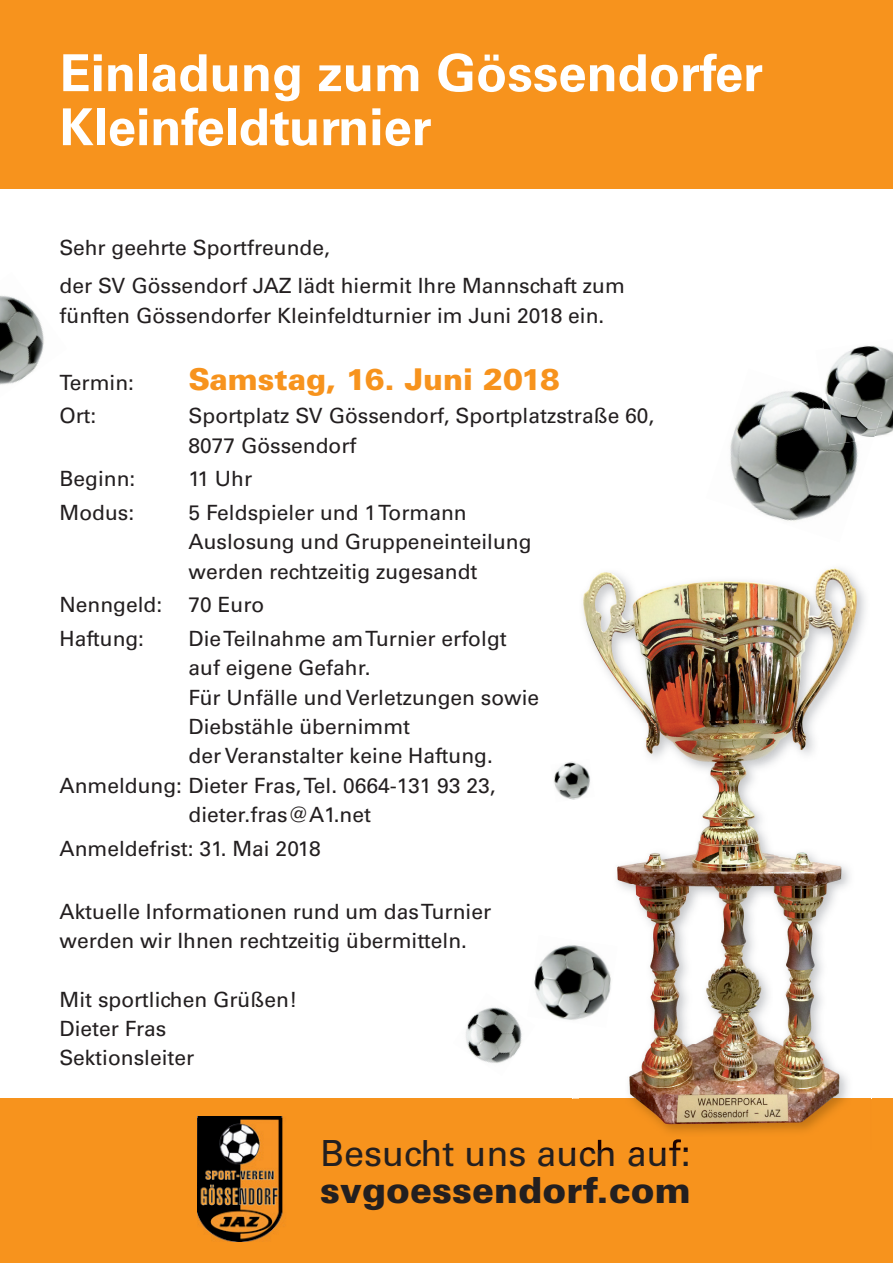
<style>
.page{position:relative;width:893px;height:1263px;background:#fff}
.page>*{position:absolute;margin:0;border:0;box-sizing:border-box;transform-origin:0 0}
.t1{font:700 51px/54px "Univers LT Std";color:#fff}
.t2{font:36px "Univers LT Std";color:#231f20}
.t3{font:900 36px "Univers LT Std";color:#231f20}
.t4{font:900 30px "Univers LT Std";color:#f7931d}
.t5{font:21px/29.4px "Univers LT Std";color:#231f20}
</style>
<div class="page">
<div style="left:0;top:1098px;width:893px;height:165px;background:#f7931d"></div>
<div style="left:0;top:0;width:893px;height:189px;background:#f7931d"></div>
<img style="left:0;top:295px;width:44px;height:90px">
<img style="left:831px;top:345px;width:62px;height:90px">
<img style="left:730px;top:369px;width:144px;height:152px">
<img style="left:822px;top:393px;width:60px;height:52px">
<img style="left:198px;top:1117px;width:85px;height:125px">
<img style="left:573px;top:1139px;width:115px;height:10px">
<img style="left:583px;top:567px;width:283px;height:566px">
<img style="left:466px;top:1007px;width:56px;height:56px">
<img style="left:534px;top:935px;width:84px;height:93px">
<img style="left:554px;top:759px;width:41px;height:43px">
<h1 class="t1" style="left:60px;top:47px;width:705px">Einladung zum Gössendorfer<br>Kleinfeldturnier</h1>
<p class="t5" style="left:60px;top:229px;width:567px;line-height:37.8px">Sehr geehrte Sportfreunde,<br>der SV Gössendorf JAZ lädt hiermit Ihre Mannschaft zum</p>
<p class="t5" style="left:60px;top:301px;width:546px">fünften Gössendorfer Kleinfeldturnier im Juni 2018 ein.</p>
<p class="t5" style="left:60px;top:368px;width:76px">Termin:</p>
<h3 class="t4" style="left:189px;top:360px;width:373px">Samstag, 16. Juni 2018</h3>
<p class="t5" style="left:60px;top:401px;width:38px">Ort:</p>
<p class="t5" style="left:189px;top:401px;width:467px">Sportplatz SV Gössendorf, Sportplatzstraße 60,<br>8077 Gössendorf</p>
<p class="t5" style="left:60px;top:464px;width:77px">Beginn:</p>
<p class="t5" style="left:189px;top:464px;width:65px">11 Uhr</p>
<p class="t5" style="left:60px;top:498px;width:76px">Modus:</p>
<p class="t5" style="left:189px;top:498px;width:345px">5 Feldspieler und 1 Tormann<br>Auslosung und Gruppeneinteilung werden rechtzeitig zugesandt</p>
<p class="t5" style="left:60px;top:590px;width:104px">Nenngeld:</p>
<p class="t5" style="left:189px;top:590px;width:77px">70 Euro</p>
<p class="t5" style="left:60px;top:624px;width:86px">Haftung:</p>
<p class="t5" style="left:189px;top:624px;width:320px">Die Teilnahme am Turnier erfolgt</p>
<p class="t5" style="left:189px;top:653px;width:184px">auf eigene Gefahr.</p>
<p class="t5" style="left:189px;top:682px;width:352px">Für Unfälle und Verletzungen sowie</p>
<p class="t5" style="left:189px;top:712px;width:223px">Diebstähle übernimmt</p>
<p class="t5" style="left:189px;top:741px;width:306px">der Veranstalter keine Haftung.</p>
<p class="t5" style="left:60px;top:770px;width:438px">Anmeldung: Dieter Fras, Tel. 0664-131 93 23,</p>
<p class="t5" style="left:189px;top:800px;width:184px">dieter.fras@A1.net</p>
<p class="t5" style="left:60px;top:833px;width:263px">Anmeldefrist: 31. Mai 2018</p>
<p class="t5" style="left:60px;top:896px;width:433px">Aktuelle Informationen rund um das Turnier werden wir Ihnen rechtzeitig übermitteln.</p>
<p class="t5" style="left:60px;top:984px;width:239px">Mit sportlichen Grüßen!<br>Dieter Fras<br>Sektionsleiter</p>
<h2 class="t2" style="left:320px;top:1132px;width:372px">Besucht uns auch auf:</h2>
<h2 class="t3" style="left:320px;top:1168px;width:372px">svgoessendorf.com</h2>
</div>
